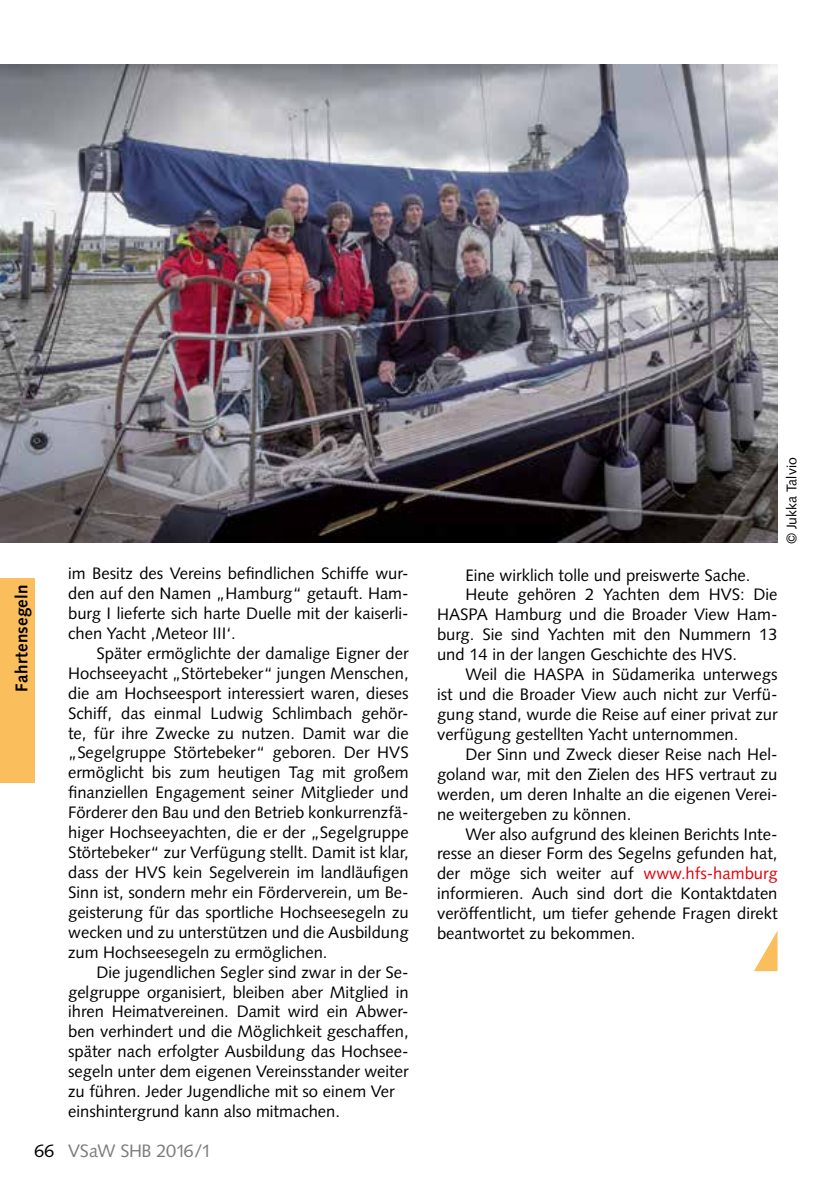
<style>
.page{position:relative;width:840px;height:1191px;background:#fff}
.page>*{position:absolute;margin:0;border:0;box-sizing:border-box;transform-origin:0 0}
.t1{font:18px "Syntax";letter-spacing:-.025em;color:#7a7b7a}
.t2{font:700 17px "Syntax";letter-spacing:.01em;color:#000}
.t3{font:16.6px/20px "Syntax";color:#000;text-align:justify}
.t4{font:14px "Syntax";color:#000}
.s1{color:#000}
.s2{color:#e3000b}
</style>
<div class="page">
<img style="left:0;top:65px;width:777px;height:477px">
<svg style="left:754px;top:931px;width:23px;height:40px"></svg>
<div style="left:0;top:578px;width:34px;height:204px;background:#fbbe5c"></div>
<p class="t2" style="left:12px;top:691px;width:108px;rotate:-90deg">Fahrtensegeln</p>
<p class="t3" style="left:68px;top:563px;width:342px">im Besitz des Vereins befindlichen Schiffe wur&shy;den auf den Namen „Hamburg“ getauft. Ham&shy;burg I lieferte sich harte Duelle mit der kaiserli&shy;chen Yacht ‚Meteor III‘.</p>
<p class="t3" style="left:68px;top:643px;width:342px;text-indent:28px">Später ermöglichte der damalige Eigner der Hochseeyacht „Störtebeker“ jungen Menschen, die am Hochseesport interessiert waren, dieses Schiff, das einmal Ludwig Schlimbach gehör&shy;te, für ihre Zwecke zu nutzen. Damit war die „Segelgruppe Störtebeker“ geboren. Der HVS ermöglicht bis zum heutigen Tag mit großem finanziellen Engagement seiner Mitglieder und Förderer den Bau und den Betrieb konkurrenzfä&shy;higer Hochseeyachten, die er der „Segelgruppe Störtebeker“ zur Verfügung stellt. Damit ist klar, dass der HVS kein Segelverein im landläufigen Sinn ist, sondern mehr ein Förderverein, um Be&shy;geisterung für das sportliche Hochseesegeln zu wecken und zu unterstützen und die Ausbildung zum Hochseesegeln zu ermöglichen.</p>
<p class="t3" style="left:68px;top:962px;width:342px;text-align:left;text-indent:28px">Die jugendlichen Segler sind zwar in der Se&shy;gelgruppe organisiert, bleiben aber Mitglied in ihren Heimatvereinen. Damit wird ein Abwer&shy;ben verhindert und die Möglichkeit geschaffen, später nach erfolgter Ausbildung das Hochsee&shy;segeln unter dem eigenen Vereinsstander weiter zu führen. Jeder Jugendliche mit so einem Ver einshintergrund kann also mitmachen.</p>
<p class="t1" style="left:34px;top:1140px;width:179px"><span class="s1">66</span> VSaW SHB 2016/1</p>
<p class="t4" style="left:783px;top:544px;width:88px;rotate:-90deg">© Jukka Talvio</p>
<p class="t3" style="left:465px;top:565px;width:286px">Eine wirklich tolle und preiswerte Sache.</p>
<p class="t3" style="left:465px;top:585px;width:313px">Heute gehören 2 Yachten dem HVS: Die</p>
<p class="t3" style="left:437px;top:604px;width:342px">HASPA Hamburg und die Broader View Ham-</p>
<p class="t3" style="left:437px;top:624px;width:342px">burg. Sie sind Yachten mit den Nummern 13</p>
<p class="t3" style="left:437px;top:644px;width:301px">und 14 in der langen Geschichte des HVS.</p>
<p class="t3" style="left:465px;top:664px;width:313px">Weil die HASPA in Südamerika unterwegs</p>
<p class="t3" style="left:437px;top:684px;width:342px">ist und die Broader View auch nicht zur Verfü-</p>
<p class="t3" style="left:437px;top:704px;width:342px">gung stand, wurde die Reise auf einer privat zur</p>
<p class="t3" style="left:437px;top:724px;width:303px">verfügung gestellten Yacht unternommen.</p>
<p class="t3" style="left:465px;top:744px;width:313px">Der Sinn und Zweck dieser Reise nach Hel-</p>
<p class="t3" style="left:437px;top:764px;width:342px">goland war, mit den Zielen des HFS vertraut zu</p>
<p class="t3" style="left:437px;top:784px;width:342px">werden, um deren Inhalte an die eigenen Verei-</p>
<p class="t3" style="left:437px;top:804px;width:196px">ne weitergeben zu können.</p>
<p class="t3" style="left:465px;top:824px;width:313px">Wer also aufgrund des kleinen Berichts Inte-</p>
<p class="t3" style="left:437px;top:843px;width:342px">resse an dieser Form des Segelns gefunden hat,</p>
<p class="t3" style="left:437px;top:863px;width:342px">der möge sich weiter auf <span class="s2">www.hfs-hamburg</span></p>
<p class="t3" style="left:437px;top:883px;width:342px">informieren. Auch sind dort die Kontaktdaten</p>
<p class="t3" style="left:437px;top:903px;width:342px">veröffentlicht, um tiefer gehende Fragen direkt</p>
<p class="t3" style="left:437px;top:923px;width:200px">beantwortet zu bekommen.</p>
</div>
